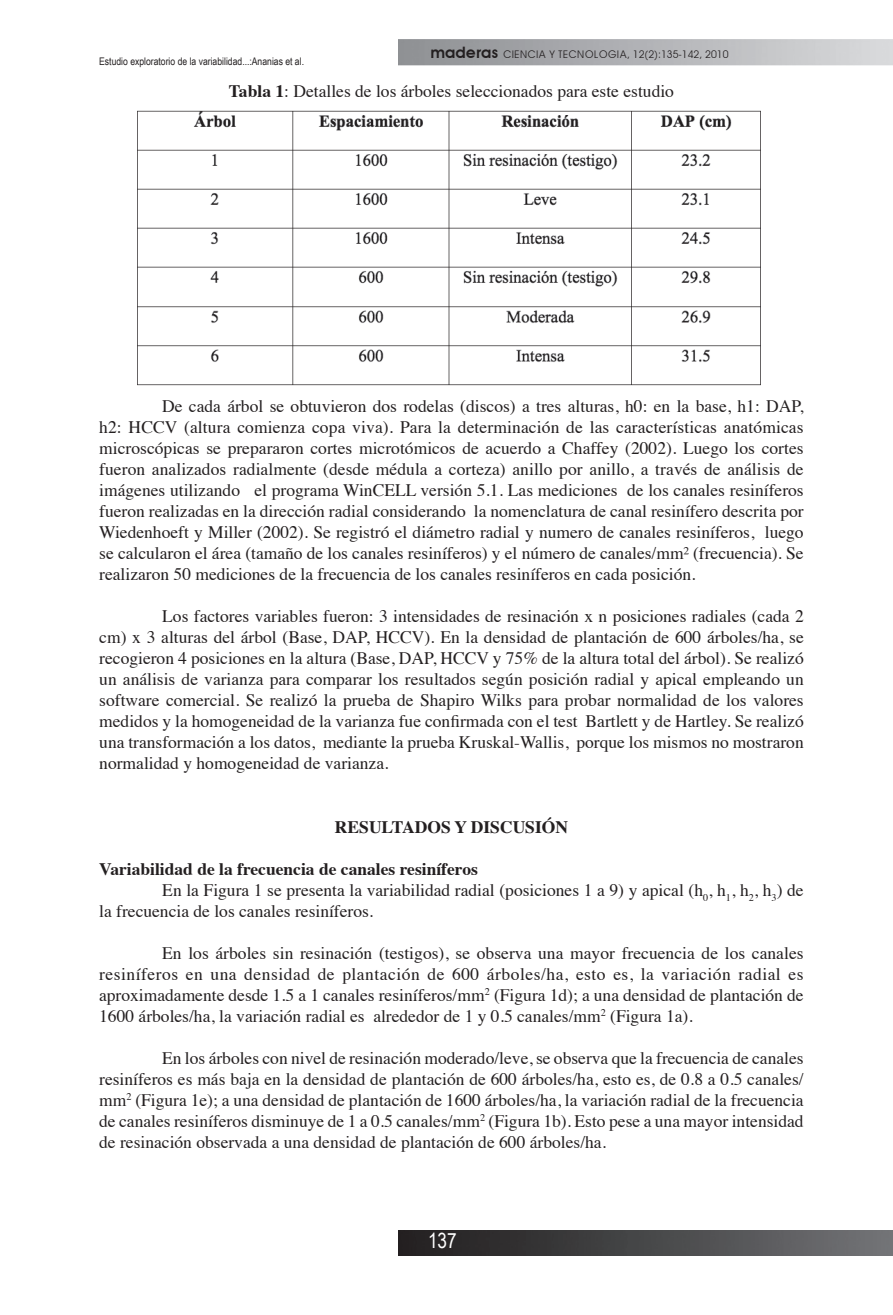
<style>
.page{position:relative;width:893px;height:1315px;background:#fff}
.page>*{position:absolute;margin:0;border:0;box-sizing:border-box;transform-origin:0 0}
.t1{font:21px "Arial Narrow";color:#fff}
.t2{font:17.5px/21px "Times";color:#231f20;text-align:justify}
.t3{font:700 17.5px "Times";color:#231f20}
.t4{font:10.5px "Arial Narrow";color:#231f20}
.t5{font:10.5px "Avant Garde";color:#231f20}
.s1{font-weight:600;font-size:15.75px}
.s2{font-weight:700}
</style>
<div class="page">
<img style="left:398px;top:1230px;width:495px;height:25px">
<img style="left:137px;top:110px;width:624px;height:276px">
<p class="t4" style="left:99px;top:53px;width:206px">Estudio exploratorio de la variabilidad...:Ananias et al.</p>
<p class="t5" style="left:430px;top:48px;width:300px"><span class="s1">maderas</span> CIENCIA Y TECNOLOGIA, 12(2):135-142, 2010</p>
<p class="t2" style="left:229px;top:79px;width:447px"><span class="s2">Tabla 1</span>: Detalles de los árboles seleccionados para este estudio</p>
<p class="t2" style="left:99px;top:394px;width:706px;text-indent:63px">De cada árbol se obtuvieron dos rodelas (discos) a tres alturas, h0: en la base, h1: DAP, h2: HCCV (altura comienza copa viva). Para la determinación de las características anatómicas microscópicas se prepararon cortes microtómicos de acuerdo a Chaffey (2002). Luego los cortes fueron analizados radialmente (desde médula a corteza) anillo por anillo, a través de análisis de imágenes utilizando el programa WinCELL versión 5.1. Las mediciones de los canales resiníferos fueron realizadas en la dirección radial considerando la nomenclatura de canal resinífero descrita por Wiedenhoeft y Miller (2002). Se registró el diámetro radial y numero de canales resiníferos, luego se calcularon el área (tamaño de los canales resiníferos) y el número de canales/mm² (frecuencia). Se realizaron 50 mediciones de la frecuencia de los canales resiníferos en cada posición.</p>
<p class="t2" style="left:99px;top:604px;width:706px;text-indent:63px">Los factores variables fueron: 3 intensidades de resinación x n posiciones radiales (cada 2 cm) x 3 alturas del árbol (Base, DAP, HCCV). En la densidad de plantación de 600 árboles/ha, se recogieron 4 posiciones en la altura (Base, DAP, HCCV y 75% de la altura total del árbol). Se realizó un análisis de varianza para comparar los resultados según posición radial y apical empleando un software comercial. Se realizó la prueba de Shapiro Wilks para probar normalidad de los valores medidos y la homogeneidad de la varianza fue confirmada con el test Bartlett y de Hartley. Se realizó una transformación a los datos, mediante la prueba Kruskal-Wallis, porque los mismos no mostraron normalidad y homogeneidad de varianza.</p>
<p class="t3" style="left:335px;top:810px;width:232px">Resultados y discusión</p>
<p class="t3" style="left:99px;top:852px;width:380px">Variabilidad de la frecuencia de canales resiníferos</p>
<p class="t2" style="left:162px;top:877px;width:643px">En la Figura 1 se presenta la variabilidad radial (posiciones 1 a 9) y apical (h<sub>0</sub>, h<sub>1</sub>, h<sub>2</sub>, h<sub>3</sub>) de</p>
<p class="t2" style="left:99px;top:898px;width:276px">la frecuencia de los canales resiníferos.</p>
<p class="t2" style="left:99px;top:940px;width:706px;text-indent:63px">En los árboles sin resinación (testigos), se observa una mayor frecuencia de los canales resiníferos en una densidad de plantación de 600 árboles/ha, esto es, la variación radial es aproximadamente desde 1.5 a 1 canales resiníferos/mm<sup>2</sup> (Figura 1d); a una densidad de plantación de 1600 árboles/ha, la variación radial es alrededor de 1 y 0.5 canales/mm<sup>2</sup> (Figura 1a).</p>
<p class="t2" style="left:99px;top:1045px;width:706px;text-indent:63px">En los árboles con nivel de resinación moderado/leve, se observa que la frecuencia de canales resiníferos es más baja en la densidad de plantación de 600 árboles/ha, esto es, de 0.8 a 0.5 canales/ mm<sup>2</sup> (Figura 1e); a una densidad de plantación de 1600 árboles/ha, la variación radial de la frecuencia de canales resiníferos disminuye de 1 a 0.5 canales/mm<sup>2</sup> (Figura 1b). Esto pese a una mayor intensidad de resinación observada a una densidad de plantación de 600 árboles/ha.</p>
<p class="t1" style="left:428px;top:1225px;width:30px">137</p>
</div>
